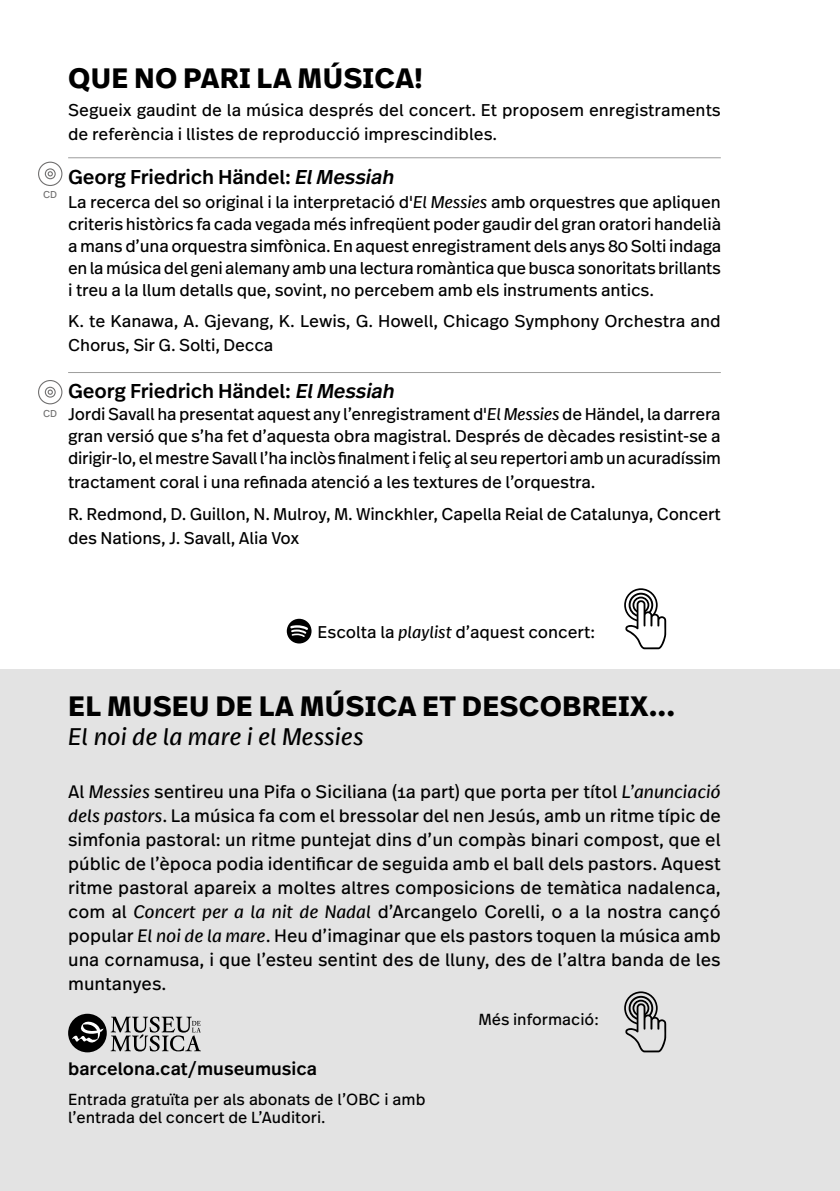
<style>
.page{position:relative;width:840px;height:1191px;background:#fff}
.page>*{position:absolute;margin:0;border:0;box-sizing:border-box;transform-origin:0 0}
.t1{font:700 28px "Real Text Pro";letter-spacing:.01em;color:#000}
.t2{font:italic 24px "Real Text Pro";color:#000}
.t3{font:500 20px "Real Text Pro";letter-spacing:-.01em;color:#000}
.t4{font:18px/24px "Real Text Pro";color:#000;text-align:justify}
.t5{font:500 18px "Real Text Pro";color:#000}
.t6{font:17px/22px "Real Text Pro";letter-spacing:-.01em;color:#000}
.t7{font:16px/18px "Real Text Pro";color:#000}
.t8{font:10px "Real Text Pro";color:#706f6f}
.s1{font-style:italic}
</style>
<div class="page">
<div style="left:0;top:669px;width:839px;height:522px;background:#e3e3e3"></div>
<svg style="left:111px;top:1016px;width:90px;height:35px"></svg>
<div style="left:68px;top:1013px;width:39px;height:39px;background:#000;border-radius:50%"></div>
<svg style="left:72px;top:1018px;width:31px;height:25px"></svg>
<hr style="left:68px;top:157px;width:652px;height:1px;background:#9d9d9c">
<hr style="left:68px;top:372px;width:652px;height:1px;background:#9d9d9c">
<svg style="left:38px;top:162px;width:24px;height:24px"></svg>
<svg style="left:38px;top:380px;width:24px;height:24px"></svg>
<svg style="left:286px;top:619px;width:25px;height:24px"></svg>
<svg style="left:624px;top:588px;width:42px;height:61px"></svg>
<svg style="left:624px;top:991px;width:42px;height:61px"></svg>
<p class="t8" style="left:43px;top:188px;width:16px">CD</p>
<p class="t8" style="left:43px;top:406px;width:16px">CD</p>
<h1 class="t1" style="left:68px;top:57px;width:355px">QUE NO PARI LA MÚSICA!</h1>
<p class="t6" style="left:68px;top:97px;width:653px;line-height:24px">Segueix gaudint de la música després del concert. Et proposem enregistraments de referència i llistes de reproducció imprescindibles.</p>
<p class="t3" style="left:68px;top:163px;width:331px">Georg Friedrich Händel: <span class="s1">ElMessiah</span></p>
<p class="t6" style="left:68px;top:190px;width:654px;text-align:justify">La recerca del so original i la interpretació d'<span class="s1">El Messies</span> amb orquestres que apliquen criteris històrics fa cada vegada més infreqüent poder gaudir del gran oratori handelià a mans d’una orquestra simfònica. En aquest enregistrament dels anys 80 Solti indaga en la música del geni alemany amb una lectura romàntica que busca sonoritats brillants i treu a la llum detalls que, sovint, no percebem amb els instruments antics.</p>
<p class="t6" style="left:68px;top:309px;width:654px;line-height:24px">K. te Kanawa, A. Gjevang, K. Lewis, G. Howell, Chicago Symphony Orchestra and<br>Chorus, Sir G. Solti, Decca</p>
<p class="t3" style="left:68px;top:377px;width:332px">Georg Friedrich Händel: <span class="s1">ElMessiah</span></p>
<p class="t6" style="left:68px;top:403px;width:654px;text-align:justify">Jordi Savall ha presentat aquest any l’enregistrament d'<span class="s1">El Messies</span> de Händel, la darrera gran versió que s’ha fet d’aquesta obra magistral. Després de dècades resistint-se a dirigir-lo, el mestre Savall l’ha inclòs finalment i feliç al seu repertori amb un acuradíssim</p>
<p class="t6" style="left:68px;top:466px;width:653px;line-height:31.4px">tractament coral i una refinada atenció a les textures de l’orquestra.<br>R. Redmond, D. Guillon, N. Mulroy, M. Winckhler, Capella Reial de Catalunya, Concert</p>
<p class="t6" style="left:68px;top:526px;width:233px">des Nations, J. Savall, Alia Vox</p>
<p class="t6" style="left:317px;top:621px;width:279px">Escolta la <span class="s1">playlist</span> d’aquest concert:</p>
<h1 class="t1" style="left:68px;top:686px;width:608px">EL MUSEU DE LA MÚSICA ET DESCOBREIX...</h1>
<h2 class="t2" style="left:68px;top:720px;width:297px">El noi de la mare i el Messies</h2>
<p class="t4" style="left:68px;top:779px;width:654px">Al <span class="s1">Messies</span> sentireu una Pifa o Siciliana (1a part) que porta per títol <span class="s1">L’anunciació dels pastors</span>. La música fa com el bressolar del nen Jesús, amb un ritme típic de simfonia pastoral: un ritme puntejat dins d’un compàs binari compost, que el públic de l’època podia identificar de seguida amb el ball dels pastors. Aquest ritme pastoral apareix a moltes altres composicions de temàtica nadalenca, com al <span class="s1">Concert per a la nit de Nadal</span> d’Arcangelo Corelli, o a la nostra cançó popular <span class="s1">El noi de la mare</span>. Heu d’imaginar que els pastors toquen la música amb una cornamusa, i que l’esteu sentint des de lluny, des de l’altra banda de les muntanyes.</p>
<p class="t5" style="left:68px;top:1055px;width:250px">barcelona.cat/museumusica</p>
<p class="t7" style="left:68px;top:1090px;width:359px">Entrada gratuïta per als abonats de l’OBC i amb l’entrada del concert de L’Auditori.</p>
<p class="t7" style="left:478px;top:1010px;width:122px">Més informació:</p>
</div>
